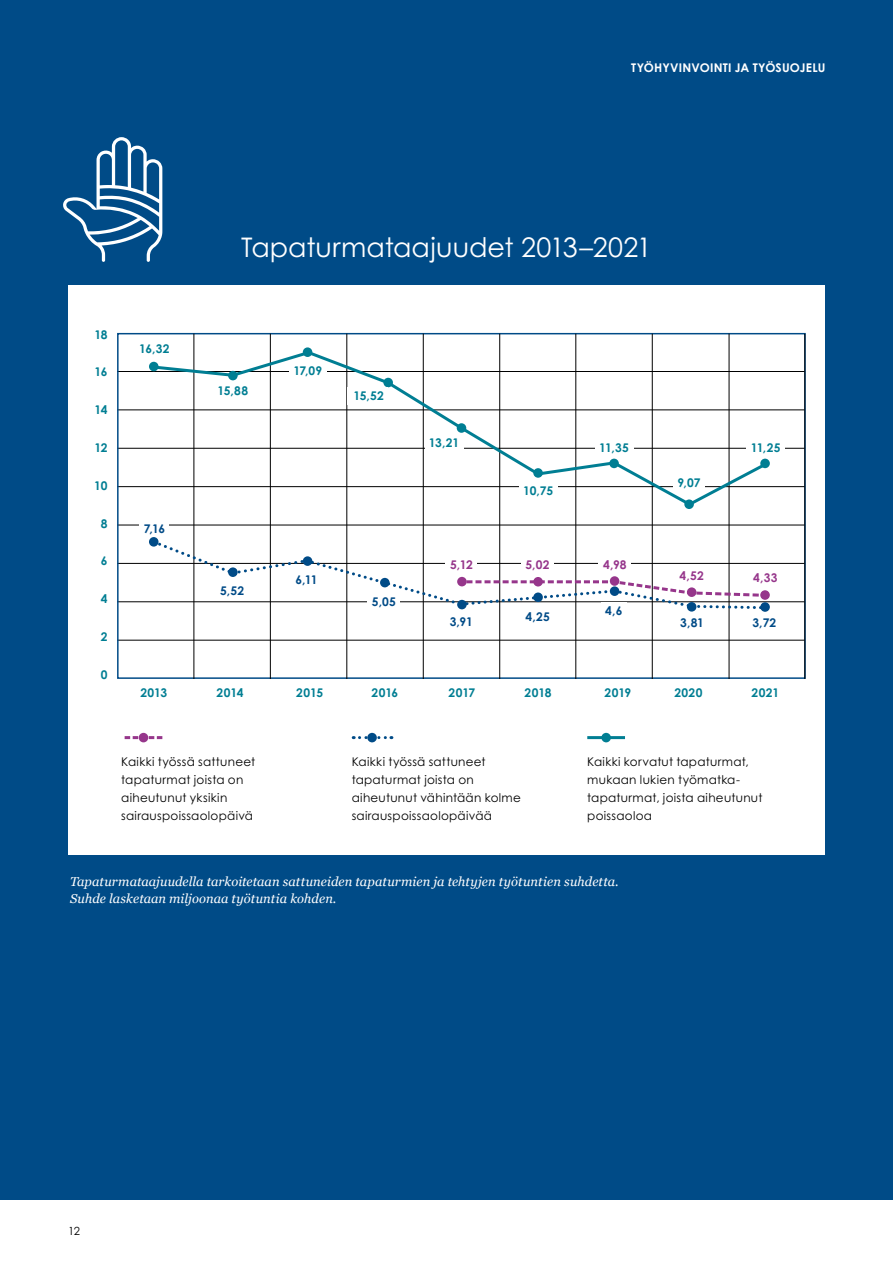
<style>
.page{position:relative;width:893px;height:1263px;background:#fff}
.page>*{position:absolute;margin:0;border:0;box-sizing:border-box;transform-origin:0 0}
.NOSTO_1_18{font:27px "Century Gothic Pro";color:#fff}
.kuvateksti{font:italic 12.9px/16.5px "Georgia";letter-spacing:.005em;color:#fff}
.OTSIKKO_18{font:12px/18px "Century Gothic Pro";letter-spacing:.025em;color:#000}
.OTSIKKO_18-2{font:700 12px "Century Gothic Pro";letter-spacing:-.005em;color:#007e93}
.OTSIKKO_18-3{font:700 12px "Century Gothic Pro";color:#004b87}
.yläindeksointi_p{font:700 12px "Century Gothic Pro";letter-spacing:.015em;color:#fff}
.OTSIKKO_18-4{font:700 12px "Century Gothic Pro";letter-spacing:.015em;color:#96368b}
.t1{font:11.25px "Century Gothic Pro";color:#000}
</style>
<div class="page">
<div style="left:0;top:0;width:893px;height:1199px;background:#004b87"></div>
<div style="left:68px;top:285px;width:757px;height:570px;background:#fff"></div>
<svg style="left:117px;top:332px;width:689px;height:347px"></svg>
<svg style="left:760px;top:602px;width:10px;height:10px"></svg>
<div style="left:149px;top:537px;width:10px;height:10px;background:#004b87;border-radius:50%"></div>
<svg style="left:760px;top:590px;width:10px;height:10px"></svg>
<div style="left:139px;top:520px;width:30px;height:17px;background:#fff"></div>
<div style="left:135px;top:340px;width:39px;height:17px;background:#fff"></div>
<div style="left:746px;top:439px;width:39px;height:18px;background:#fff"></div>
<div style="left:749px;top:569px;width:33px;height:18px;background:#fff"></div>
<div style="left:674px;top:614px;width:34px;height:17px;background:#fff"></div>
<div style="left:747px;top:614px;width:33px;height:17px;background:#fff"></div>
<hr style="left:194px;top:334px;width:1px;height:345px;background:#000">
<hr style="left:270px;top:334px;width:1px;height:345px;background:#000">
<hr style="left:347px;top:334px;width:1px;height:345px;background:#000">
<hr style="left:423px;top:334px;width:1px;height:345px;background:#000">
<hr style="left:576px;top:334px;width:1px;height:345px;background:#000">
<hr style="left:499px;top:334px;width:1px;height:345px;background:#000">
<hr style="left:652px;top:334px;width:1px;height:345px;background:#000">
<hr style="left:729px;top:334px;width:1px;height:345px;background:#000">
<hr style="left:804px;top:334px;width:1px;height:345px;background:#000">
<svg style="left:154px;top:540px;width:614px;height:71px"></svg>
<div style="left:446px;top:556px;width:31px;height:17px;background:#fff"></div>
<div style="left:521px;top:556px;width:33px;height:17px;background:#fff"></div>
<div style="left:599px;top:556px;width:32px;height:17px;background:#fff"></div>
<svg style="left:151px;top:349px;width:619px;height:159px"></svg>
<div style="left:216px;top:582px;width:32px;height:17px;background:#fff"></div>
<div style="left:291px;top:571px;width:31px;height:17px;background:#fff"></div>
<div style="left:368px;top:593px;width:32px;height:18px;background:#fff"></div>
<div style="left:445px;top:613px;width:32px;height:17px;background:#fff"></div>
<div style="left:521px;top:607px;width:33px;height:18px;background:#fff"></div>
<div style="left:601px;top:602px;width:26px;height:18px;background:#fff"></div>
<div style="left:601px;top:733px;width:10px;height:9px;background:#007e93;border-radius:50%"></div>
<hr style="left:587px;top:736px;width:38px;height:3px;background:#007e93">
<div style="left:139px;top:733px;width:9px;height:9px;background:#96368b;border-radius:50%"></div>
<svg style="left:125px;top:736px;width:37px;height:3px"></svg>
<div style="left:367px;top:733px;width:10px;height:9px;background:#004b87;border-radius:50%"></div>
<svg style="left:353px;top:736px;width:39px;height:3px"></svg>
<svg style="left:63px;top:137px;width:99px;height:125px"></svg>
<p class="yläindeksointi_p" style="left:631px;top:61px;width:196px">TYÖHYVINVOINTI JA TYÖSUOJELU</p>
<p class="NOSTO_1_18" style="left:241px;top:230px;width:412px">Tapaturmataajuudet 2013–2021</p>
<h2 class="OTSIKKO_18-2" style="left:94px;top:327px;width:15px">18</h2>
<h2 class="OTSIKKO_18-2" style="left:95px;top:364px;width:14px">16</h2>
<h2 class="OTSIKKO_18-2" style="left:94px;top:402px;width:15px">14</h2>
<h2 class="OTSIKKO_18-2" style="left:94px;top:440px;width:15px">12</h2>
<h2 class="OTSIKKO_18-2" style="left:94px;top:478px;width:15px">10</h2>
<h2 class="OTSIKKO_18-2" style="left:101px;top:516px;width:8px">8</h2>
<h2 class="OTSIKKO_18-2" style="left:101px;top:553px;width:8px">6</h2>
<h2 class="OTSIKKO_18-2" style="left:101px;top:591px;width:8px">4</h2>
<h2 class="OTSIKKO_18-2" style="left:101px;top:629px;width:8px">2</h2>
<h2 class="OTSIKKO_18-2" style="left:101px;top:667px;width:8px">0</h2>
<h2 class="OTSIKKO_18-2" style="left:139px;top:341px;width:32px">16,32</h2>
<h2 class="OTSIKKO_18-3" style="left:144px;top:521px;width:23px">7,16</h2>
<h2 class="OTSIKKO_18-2" style="left:140px;top:685px;width:28px">2013</h2>
<h2 class="OTSIKKO_18-2" style="left:218px;top:383px;width:32px">15,88</h2>
<h2 class="OTSIKKO_18-3" style="left:220px;top:583px;width:26px">5,52</h2>
<h2 class="OTSIKKO_18-2" style="left:293px;top:363px;width:30px">17,09</h2>
<h2 class="OTSIKKO_18-2" style="left:354px;top:389px;width:32px">15,52</h2>
<h2 class="OTSIKKO_18-3" style="left:295px;top:572px;width:24px">6,11</h2>
<h2 class="OTSIKKO_18-3" style="left:372px;top:595px;width:26px">5,05</h2>
<h2 class="OTSIKKO_18-2" style="left:429px;top:435px;width:32px">13,21</h2>
<h2 class="OTSIKKO_18-2" style="left:523px;top:483px;width:31px">10,75</h2>
<h2 class="OTSIKKO_18-2" style="left:599px;top:441px;width:31px">11,35</h2>
<h2 class="OTSIKKO_18-4" style="left:450px;top:557px;width:24px">5,12</h2>
<h2 class="OTSIKKO_18-4" style="left:525px;top:557px;width:26px">5,02</h2>
<h2 class="OTSIKKO_18-4" style="left:603px;top:557px;width:25px">4,98</h2>
<h2 class="OTSIKKO_18-3" style="left:450px;top:614px;width:25px">3,91</h2>
<h2 class="OTSIKKO_18-3" style="left:525px;top:609px;width:26px">4,25</h2>
<h2 class="OTSIKKO_18-3" style="left:605px;top:603px;width:19px">4,6</h2>
<h2 class="OTSIKKO_18-2" style="left:678px;top:475px;width:25px">9,07</h2>
<h2 class="OTSIKKO_18-2" style="left:751px;top:441px;width:31px">11,25</h2>
<h2 class="OTSIKKO_18-4" style="left:680px;top:568px;width:26px">4,52</h2>
<h2 class="OTSIKKO_18-4" style="left:753px;top:571px;width:26px">4,33</h2>
<h2 class="OTSIKKO_18-3" style="left:680px;top:615px;width:25px">3,81</h2>
<h2 class="OTSIKKO_18-3" style="left:752px;top:615px;width:25px">3,72</h2>
<h2 class="OTSIKKO_18-2" style="left:217px;top:685px;width:28px">2014</h2>
<h2 class="OTSIKKO_18-2" style="left:296px;top:685px;width:28px">2015</h2>
<h2 class="OTSIKKO_18-2" style="left:371px;top:685px;width:28px">2016</h2>
<h2 class="OTSIKKO_18-2" style="left:449px;top:685px;width:28px">2017</h2>
<h2 class="OTSIKKO_18-2" style="left:525px;top:685px;width:29px">2018</h2>
<h2 class="OTSIKKO_18-2" style="left:604px;top:685px;width:28px">2019</h2>
<h2 class="OTSIKKO_18-2" style="left:674px;top:685px;width:30px">2020</h2>
<h2 class="OTSIKKO_18-2" style="left:751px;top:685px;width:29px">2021</h2>
<h2 class="OTSIKKO_18" style="left:121px;top:752px;width:135px">Kaikki työssä sattuneet tapaturmat joista on aiheutunut yksikin sairauspoissaolopäivä</h2>
<h2 class="OTSIKKO_18" style="left:352px;top:752px;width:171px">Kaikki työssä sattuneet tapaturmat joista on aiheutunut vähintään kolme sairauspoissaolopäivää</h2>
<h2 class="OTSIKKO_18" style="left:587px;top:752px;width:163px">Kaikki korvatut tapaturmat,</h2>
<h2 class="OTSIKKO_18" style="left:587px;top:770px;width:177px">mukaan lukien työmatka&shy;tapaturmat, joista aiheutunut poissaoloa</h2>
<p class="kuvateksti" style="left:70px;top:873px;width:550px">Tapaturmataajuudella tarkoitetaan sattuneiden tapaturmien ja tehtyjen työtuntien suhdetta.<br>Suhde lasketaan miljoonaa työtuntia kohden.</p>
<p class="t1" style="left:68px;top:1224px;width:13px">12</p>
</div>
